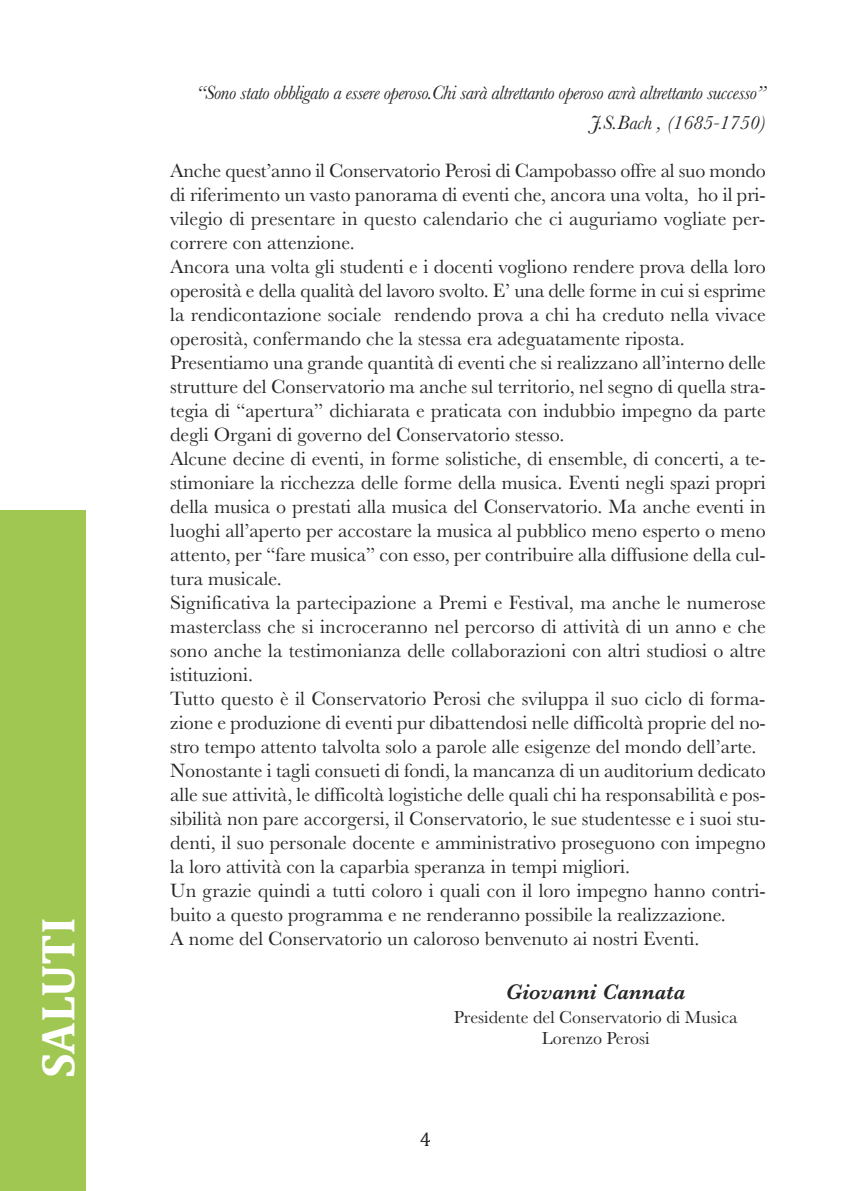
<style>
.page{position:relative;width:851px;height:1191px;background:#fff}
.page>*{position:absolute;margin:0;border:0;box-sizing:border-box;transform-origin:0 0}
.t1{font:700 48px "Cambria";letter-spacing:-.005em;color:#fff}
.t2{font:italic 600 22px "Baskerville";color:#272627}
.t3{font:20px/24px "Baskerville";color:#272627}
.t4{font:italic 20px/30px "Baskerville";letter-spacing:-.025em;color:#272627;text-align:right}
.t5{font:20px "Cambria";color:#272627}
.t6{font:18px/21.6px "Baskerville";color:#272627;text-align:center}
</style>
<div class="page">
<div style="left:0;top:510px;width:85px;height:681px;background:#9fc751"></div>
<h1 class="t1" style="left:30px;top:1077px;width:162px;rotate:-90deg">SALUTI</h1>
<p class="t4" style="left:196px;top:77px;width:570px">“Sono stato obbligato a essere operoso.Chi sarà altrettanto operoso avrà altrettanto successo”<br>J.S.Bach , (1685-1750)</p>
<p class="t3" style="left:170px;top:158px;width:597px">Anche quest’anno il Conservatorio Perosi di Campobasso offre al suo mondo di riferimento un vasto panorama di eventi che, ancora una volta, ho il pri&shy;vilegio di presentare in questo calendario che ci auguriamo vogliate per&shy;correre con attenzione.<br>Ancora una volta gli studenti e i docenti vogliono rendere prova della loro operosità e della qualità del lavoro svolto. E’ una delle forme in cui si esprime la rendicontazione sociale rendendo prova a chi ha creduto nella vivace operosità, confermando che la stessa era adeguatamente riposta.<br>Presentiamo una grande quantità di eventi che si realizzano all’interno delle strutture del Conservatorio ma anche sul territorio, nel segno di quella stra&shy;tegia di “apertura” dichiarata e praticata con indubbio impegno da parte degli Organi di governo del Conservatorio stesso.<br>Alcune decine di eventi, in forme solistiche, di ensemble, di concerti, a te&shy;stimoniare la ricchezza delle forme della musica. Eventi negli spazi propri della musica o prestati alla musica del Conservatorio. Ma anche eventi in luoghi all’aperto per accostare la musica al pubblico meno esperto o meno attento, per “fare musica” con esso, per contribuire alla diffusione della cul&shy;tura musicale.<br>Significativa la partecipazione a Premi e Festival, ma anche le numerose masterclass che si incroceranno nel percorso di attività di un anno e che sono anche la testimonianza delle collaborazioni con altri studiosi o altre istituzioni.<br>Tutto questo è il Conservatorio Perosi che sviluppa il suo ciclo di forma&shy;zione e produzione di eventi pur dibattendosi nelle difficoltà proprie del no&shy;stro tempo attento talvolta solo a parole alle esigenze del mondo dell’arte.<br>Nonostante i tagli consueti di fondi, la mancanza di un auditorium dedicato alle sue attività, le difficoltà logistiche delle quali chi ha responsabilità e pos&shy;sibilità non pare accorgersi, il Conservatorio, le sue studentesse e i suoi stu&shy;denti, il suo personale docente e amministrativo proseguono con impegno la loro attività con la caparbia speranza in tempi migliori.<br>Un grazie quindi a tutti coloro i quali con il loro impegno hanno contri&shy;buito a questo programma e ne renderanno possibile la realizzazione.<br>A nome del Conservatorio un caloroso benvenuto ai nostri Eventi.</p>
<p class="t2" style="left:505px;top:978px;width:181px">Giovanni Cannata</p>
<p class="t6" style="left:453px;top:1005px;width:285px">Presidente del Conservatorio di Musica<br>Lorenzo Perosi</p>
<p class="t5" style="left:420px;top:1126px;width:13px">4</p>
</div>
